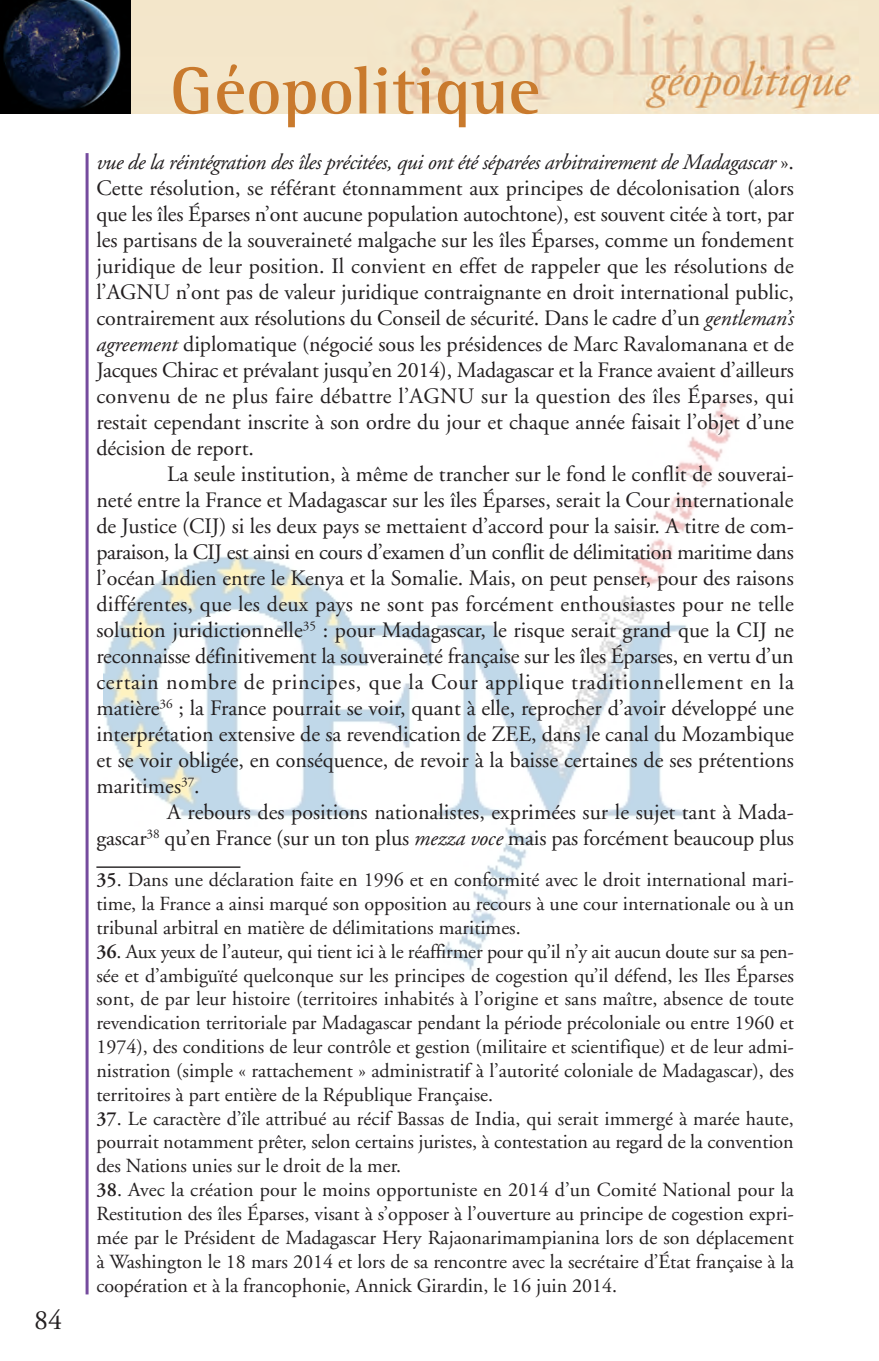
<style>
.page{position:relative;width:879px;height:1361px;background:#fff}
.page>*{position:absolute;margin:0;border:0;box-sizing:border-box;transform-origin:0 0}
.t1{font:700 68px "Rotis Semi Serif";letter-spacing:.005em;color:#c97a2d}
.t2{font:28px "Adobe Garamond";color:#231f20}
.t3{font:22px/26px "Adobe Garamond";color:#231f20;text-align:justify}
.t4{font:20px/23.8px "Adobe Garamond";color:#231f20;text-align:justify}
.s1{font-style:italic}
.s2{font-weight:600}
</style>
<div class="page">
<img style="left:103px;top:398px;width:636px;height:573px">
<hr style="left:86px;top:153px;width:3px;height:1141px;background:#754b9e">
<hr style="left:96px;top:866px;width:144px;height:2px;background:#231f20">
<img style="left:130px;top:0;width:749px;height:113px">
<img style="left:0;top:0;width:130px;height:113px">
<p class="t2" style="left:34px;top:1308px;width:29px">84</p>
<h1 class="t1" style="left:170px;top:66px;width:371px">Géopolitique</h1>
<p class="t3" style="left:96px;top:151px;width:699px"><span class="s1">vue de la réintégration des îles précitées, qui ont été séparées arbitrairement de Madagascar</span> ».<br>Cette résolution, se référant étonnamment aux principes de décolonisation (alors que les îles Éparses n’ont aucune population autochtone), est souvent citée à tort, par les partisans de la souveraineté malgache sur les îles Éparses, comme un fondement juridique de leur position. Il convient en effet de rappeler que les résolutions de l’AGNU n’ont pas de valeur juridique contraignante en droit international public, contrairement aux résolutions du Conseil de sécurité. Dans le cadre d’un <span class="s1">gentleman’s agreement</span> diplomatique (négocié sous les présidences de Marc Ravalomanana et de Jacques Chirac et prévalant jusqu’en 2014), Madagascar et la France avaient d’ailleurs convenu de ne plus faire débattre l’AGNU sur la question des îles Éparses, qui restait cependant inscrite à son ordre du jour et chaque année faisait l’objet d’une décision de report.</p>
<p class="t3" style="left:96px;top:463px;width:699px;text-indent:71px">La seule institution, à même de trancher sur le fond le conflit de souverai&shy;neté entre la France et Madagascar sur les îles Éparses, serait la Cour internationale de Justice (CIJ) si les deux pays se mettaient d’accord pour la saisir. A titre de com&shy;paraison, la CIJ est ainsi en cours d’examen d’un conflit de délimitation maritime dans l’océan Indien entre le Kenya et la Somalie. Mais, on peut penser, pour des raisons différentes, que les deux pays ne sont pas forcément enthousiastes pour ne telle solution juridictionnelle<sup>35</sup> : pour Madagascar, le risque serait grand que la CIJ ne reconnaisse définitivement la souveraineté française sur les îles Éparses, en vertu d’un certain nombre de principes, que la Cour applique traditionnellement en la matière<sup>36</sup> ; la France pourrait se voir, quant à elle, reprocher d’avoir développé une interprétation extensive de sa revendication de ZEE, dans le canal du Mozambique et se voir obligée, en conséquence, de revoir à la baisse certaines de ses prétentions maritimes<sup>37</sup>.</p>
<p class="t3" style="left:96px;top:801px;width:699px;text-align:right">A rebours des positions nationalistes, exprimées sur le sujet tant à Mada-<br>gascar<sup>38</sup> qu’en France (sur un ton plus <span class="s1">mezza voce</span> mais pas forcément beaucoup plus</p>
<p class="t4" style="left:96px;top:870px;width:699px"><span class="s2">35</span>. Dans une déclaration faite en 1996 et en conformité avec le droit international mari&shy;time, la France a ainsi marqué son opposition au recours à une cour internationale ou à un tribunal arbitral en matière de délimitations maritimes.</p>
<p class="t4" style="left:96px;top:941px;width:699px"><span class="s2">36</span>. Aux yeux de l’auteur, qui tient ici à le réaffirmer pour qu’il n’y ait aucun doute sur sa pen&shy;sée et d’ambiguïté quelconque sur les principes de cogestion qu’il défend, les Iles Éparses sont, de par leur histoire (territoires inhabités à l’origine et sans maître, absence de toute revendication territoriale par Madagascar pendant la période précoloniale ou entre 1960 et 1974), des conditions de leur contrôle et gestion (militaire et scientifique) et de leur admi&shy;nistration (simple « rattachement » administratif à l’autorité coloniale de Madagascar), des territoires à part entière de la République Française.</p>
<p class="t4" style="left:96px;top:1108px;width:699px"><span class="s2">37</span>. Le caractère d’île attribué au récif Bassas de India, qui serait immergé à marée haute, pourrait notamment prêter, selon certains juristes, à contestation au regard de la convention des Nations unies sur le droit de la mer.</p>
<p class="t4" style="left:96px;top:1179px;width:699px"><span class="s2">38</span>. Avec la création pour le moins opportuniste en 2014 d’un Comité National pour la Restitution des îles Éparses, visant à s’opposer à l’ouverture au principe de cogestion expri&shy;mée par le Président de Madagascar Hery Rajaonarimampianina lors de son déplacement à Washington le 18 mars 2014 et lors de sa rencontre avec la secrétaire d’État française à la coopération et à la francophonie, Annick Girardin, le 16 juin 2014.</p>
</div>
